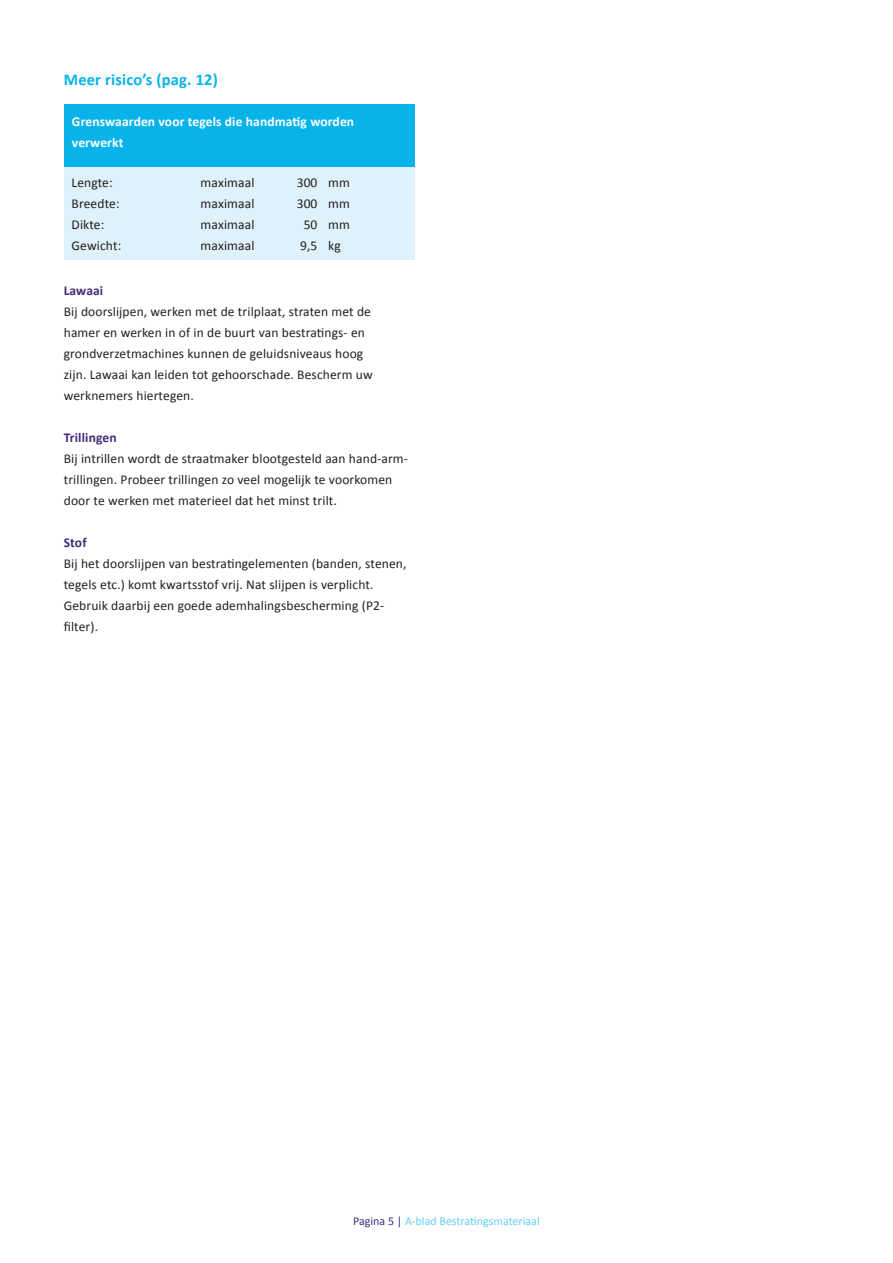
<style>
.page{position:relative;width:893px;height:1263px;background:#fff}
.page>*{position:absolute;margin:0;border:0;box-sizing:border-box;transform-origin:0 0}
.Kop{font:700 16.5px "Calibri";letter-spacing:.01em;color:#07b3e9}
.platte_tekst{font:13.5px/21px "Calibri";letter-spacing:.01em;color:#231f20}
.kader_tekst{font:13.5px "Calibri";letter-spacing:.01em;color:#231f20}
.Kader_kop{font:700 13.5px "Calibri";letter-spacing:.01em;color:#fff}
.Tussenkopje{font:700 13.5px "Calibri";letter-spacing:.01em;color:#402c77}
.t1{font:12px "Calibri";color:#67cef5}
.s1{color:#402c77}
</style>
<div class="page">
<div style="left:64px;top:167px;width:351px;height:93px;background:#dff1fa"></div>
<div style="left:64px;top:104px;width:351px;height:63px;background:#07b3e9"></div>
<p class="Kop" style="left:64px;top:68px;width:156px">Meer risico’s (pag. 12)</p>
<p class="Kader_kop" style="left:72px;top:112px;width:284px">Grenswaarden voor tegels die handmatig worden</p>
<p class="Kader_kop" style="left:72px;top:133px;width:53px">verwerkt</p>
<p class="kader_tekst" style="left:72px;top:173px;width:43px">Lengte:</p>
<p class="kader_tekst" style="left:201px;top:173px;width:55px">maximaal</p>
<p class="kader_tekst" style="left:297px;top:173px;width:55px">300 mm</p>
<p class="kader_tekst" style="left:72px;top:194px;width:50px">Breedte:</p>
<p class="kader_tekst" style="left:201px;top:194px;width:55px">maximaal</p>
<p class="kader_tekst" style="left:297px;top:194px;width:55px">300 mm</p>
<p class="kader_tekst" style="left:72px;top:215px;width:34px">Dikte:</p>
<p class="kader_tekst" style="left:201px;top:215px;width:55px">maximaal</p>
<p class="kader_tekst" style="left:304px;top:215px;width:48px">50 mm</p>
<p class="kader_tekst" style="left:72px;top:236px;width:51px">Gewicht:</p>
<p class="kader_tekst" style="left:201px;top:236px;width:55px">maximaal</p>
<p class="kader_tekst" style="left:300px;top:236px;width:42px">9,5 kg</p>
<p class="Tussenkopje" style="left:64px;top:281px;width:41px">Lawaai</p>
<p class="platte_tekst" style="left:64px;top:300px;width:310px">Bij doorslijpen, werken met de trilplaat, straten met de hamer en werken in of in de buurt van bestratings- en grondverzetmachines kunnen de geluidsniveaus hoog zijn. Lawaai kan leiden tot gehoorschade. Bescherm uw werknemers hiertegen.</p>
<p class="Tussenkopje" style="left:64px;top:428px;width:54px">Trillingen</p>
<p class="platte_tekst" style="left:64px;top:447px;width:346px">Bij intrillen wordt de straatmaker blootgesteld aan hand-arm&shy;trillingen. Probeer trillingen zo veel mogelijk te voorkomen door te werken met materieel dat het minst trilt.</p>
<p class="Tussenkopje" style="left:64px;top:533px;width:24px">Stof</p>
<p class="platte_tekst" style="left:64px;top:552px;width:344px">Bij het doorslijpen van bestratingelementen (banden, stenen, tegels etc.) komt kwartsstof vrij. Nat slijpen is verplicht.<br>Gebruik daarbij een goede ademhalingsbescherming (P2- filter).</p>
<p class="t1" style="left:353px;top:1213px;width:188px"><span class="s1">Pagina 5 |</span> A-blad Bestratingsmateriaal</p>
</div>
